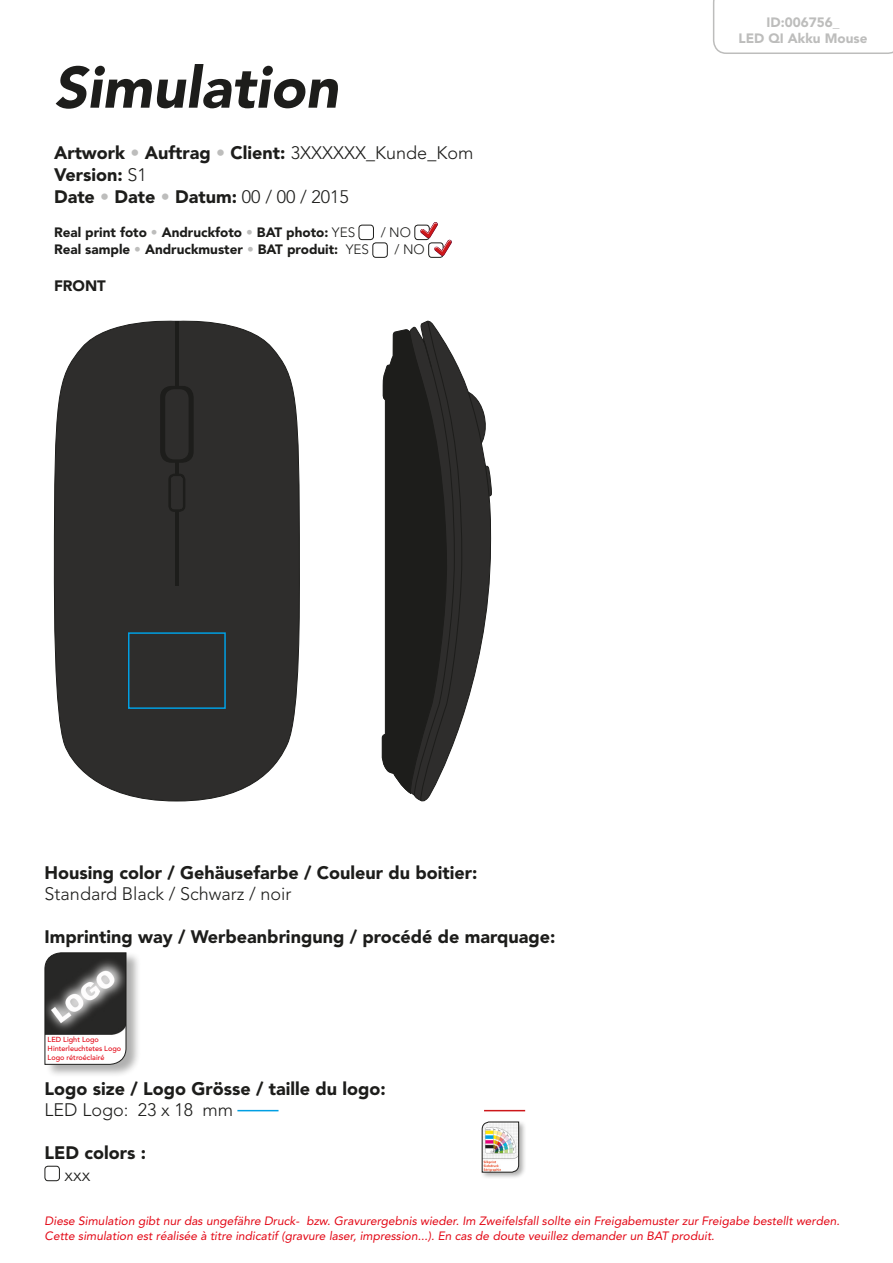
<style>
.page{position:relative;width:893px;height:1263px;background:#fff}
.page>*{position:absolute;margin:0;border:0;box-sizing:border-box;transform-origin:0 0}
.t1{font:italic 900 57.75px "Avenir";color:#1d1d1b}
.t2{font:900 18px "Avenir";color:#1d1d1b}
.t3{font:300 18px "Avenir";color:#1d1d1b}
.t4{font:900 15px "Avenir";color:#1d1d1b}
.t5{font:900 13.5px "Avenir";color:#1d1d1b}
.t6{font:900 13.5px "Avenir";color:#bdbdbc}
.t7{font:300 13.5px "Avenir";color:#1d1d1b}
.t8{font:italic 12px "Avenir";color:#e30614}
.t9{font:500 7.35px "Avenir";color:#e30614}
.s1{color:#bdbdbc}
.s2{font-weight:300}
</style>
<div class="page">
<div style="left:45px;top:1166px;width:15px;height:15px;border:1px solid #1d1d1b;border-radius:3px"></div>
<div style="left:481px;top:1120px;width:45px;height:59px;background:#1d1d1b;opacity:.35"></div>
<svg style="left:482px;top:1122px;width:37px;height:50px"></svg>
<svg style="left:713px;top:0;width:180px;height:54px"></svg>
<div style="left:359px;top:225px;width:15px;height:15px;border:1px solid #1d1d1b;border-radius:3px"></div>
<div style="left:415px;top:225px;width:15px;height:15px;border:1px solid #1d1d1b;border-radius:3px"></div>
<div style="left:373px;top:243px;width:15px;height:15px;border:1px solid #1d1d1b;border-radius:3px"></div>
<div style="left:428px;top:243px;width:15px;height:15px;border:1px solid #1d1d1b;border-radius:3px"></div>
<svg style="left:420px;top:222px;width:32px;height:34px"></svg>
<div style="left:45px;top:952px;width:96px;height:126px;background:#1d1d1b;opacity:.35"></div>
<svg style="left:44px;top:952px;width:83px;height:113px"></svg>
<hr style="left:237px;top:1110px;width:42px;height:1px;background:#009fe3">
<hr style="left:484px;top:1110px;width:41px;height:1px;background:#cd171a">
<svg style="left:53px;top:320px;width:247px;height:482px;background:#403f3e"></svg>
<div style="left:168px;top:474px;width:17px;height:38px;background:#1d1d1b;border-radius:6px"></div>
<div style="left:161px;top:386px;width:32px;height:76px;background:#1d1d1b;border-radius:11px"></div>
<div style="left:160px;top:386px;width:33px;height:77px;border:1px solid #1d1d1b;border-radius:11px"></div>
<hr style="left:175px;top:321px;width:3px;height:265px;background:#1d1d1b">
<div style="left:165px;top:389px;width:24px;height:70px;background:#2e2d2c;border-radius:9px"></div>
<div style="left:171px;top:476px;width:12px;height:33px;background:#2e2d2c;border-radius:3px"></div>
<div style="left:128px;top:632px;width:98px;height:77px;border:2px solid #009fe3"></div>
<svg style="left:381px;top:320px;width:109px;height:481px"></svg>
<p class="t1" style="left:54px;top:53px;width:286px">Simulation</p>
<p class="t2" style="left:54px;top:142px;width:421px">Artwork <span class="s1">•</span> Auftrag <span class="s1">•</span> Client: <span class="s2">3XXXXXX_Kunde_Kom</span></p>
<p class="t2" style="left:54px;top:164px;width:94px">Version: <span class="s2">S1</span></p>
<p class="t2" style="left:54px;top:185px;width:296px">Date <span class="s1">•</span> Date <span class="s1">•</span> Datum: <span class="s2">00 / 00 / 2015</span></p>
<p class="t5" style="left:54px;top:224px;width:303px">Real print foto <span class="s1">•</span> Andruckfoto <span class="s1">•</span> BAT photo: <span class="s2">YES</span></p>
<p class="t7" style="left:381px;top:224px;width:32px">/ NO</p>
<p class="t5" style="left:54px;top:241px;width:317px">Real sample <span class="s1">•</span> Andruckmuster <span class="s1">•</span> BAT produit: <span class="s2">YES</span></p>
<p class="t7" style="left:395px;top:242px;width:32px">/ NO</p>
<p class="t4" style="left:54px;top:277px;width:53px">FRONT</p>
<p class="t6" style="left:766px;top:14px;width:74px">ID:006756_</p>
<p class="t6" style="left:738px;top:30px;width:130px">LED QI Akku Mouse</p>
<p class="t2" style="left:45px;top:861px;width:434px">Housing color / Gehäusefarbe / Couleur du boitier:</p>
<p class="t3" style="left:45px;top:883px;width:248px">Standard Black / Schwarz / noir</p>
<p class="t2" style="left:45px;top:926px;width:512px">Imprinting way / Werbeanbringung / procédé de marquage:</p>
<p class="t9" style="left:48px;top:1035px;width:53px">LED Light Logo</p>
<p class="t9" style="left:48px;top:1044px;width:75px">Hinterleuchtetes Logo</p>
<p class="t9" style="left:48px;top:1053px;width:58px">Logo rétroéclairé</p>
<p class="t2" style="left:45px;top:1077px;width:343px">Logo size / Logo Grösse / taille du logo:</p>
<p class="t3" style="left:45px;top:1099px;width:190px">LED Logo: 23 x 18 mm</p>
<p class="t2" style="left:45px;top:1142px;width:103px">LED colors :</p>
<p class="t3" style="left:64px;top:1164px;width:27px">xxx</p>
<p class="t8" style="left:45px;top:1214px;width:796px">Diese Simulation gibt nur das ungefähre Druck- bzw. Gravurergebnis wieder. Im Zweifelsfall sollte ein Freigabemuster zur Freigabe bestellt werden.</p>
<p class="t8" style="left:45px;top:1228px;width:671px">Cette simulation est réalisée à titre indicatif (gravure laser, impression...). En cas de doute veuillez demander un BAT produit.</p>
</div>
